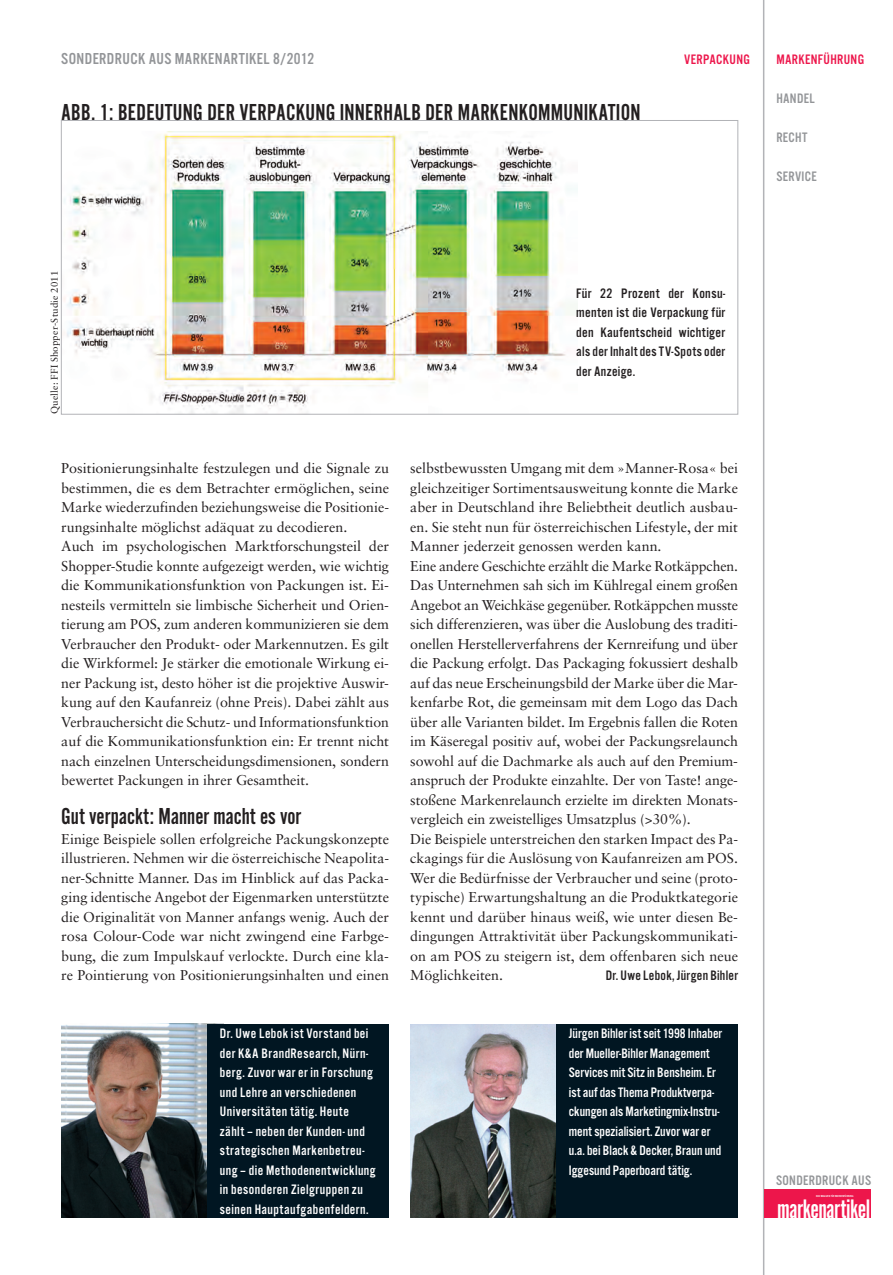
<style>
.page{position:relative;width:893px;height:1275px;background:#fff}
.page>*{position:absolute;margin:0;border:0;box-sizing:border-box;transform-origin:0 0}
.t1{font:27.75px "Alternate Got No 1 D";letter-spacing:-.02em;color:#fff}
.t2{font:24px "Alternate Got No 2 D";letter-spacing:.01em;color:#231f20}
.t3{font:16.5px "Alternate Got No 3 D";letter-spacing:.025em;color:#939598}
.t4{font:14.25px/19.5px "Sabon";letter-spacing:-.005em;color:#231f20}
.t5{font:14.25px/19.5px "Alternate Got No 3 D";letter-spacing:.03em;color:#fff}
.t6{font:14.25px/19.5px "Alternate Got No 3 D";color:#fff}
.t7{font:14.25px/19.5px "Alternate Got No 3 D";letter-spacing:.025em;color:#231f20;text-align:justify}
.t8{font:14.25px "Alternate Got No 3 D";letter-spacing:.025em;color:#939598}
.t9{font:14.25px "Alternate Got No 3 D";letter-spacing:.025em;color:#ed164b}
.t10{font:9.75px "Sabon";letter-spacing:.02em;color:#231f20}
.t11{font:3px "Alternate Got No 3 D";letter-spacing:.02em;color:#fff}
</style>
<div class="page">
<img style="left:63px;top:131px;width:514px;height:281px">
<img style="left:61px;top:1024px;width:146px;height:194px">
<img style="left:410px;top:1024px;width:146px;height:194px">
<div style="left:207px;top:1024px;width:182px;height:194px;background:#011622"></div>
<div style="left:556px;top:1024px;width:181px;height:194px;background:#011622"></div>
<hr style="left:762px;top:0;width:2px;height:1275px;background:#b2b3b7">
<div style="left:764px;top:1190px;width:106px;height:28px;background:#ed164b"></div>
<p class="t3" style="left:61px;top:50px;width:254px">Sonderdruck aus markenartikel 8/2012</p>
<p class="t9" style="left:684px;top:52px;width:66px">verpackung</p>
<h2 class="t2" style="left:61px;top:100px;width:578px">ABB. 1: BEDEUTUNG DER VERPACKUNG INNERHALB DER MARKENKOMMUNIKATION</h2>
<p class="t9" style="left:776px;top:52px;width:89px">MARKENFÜHRUNG</p>
<p class="t8" style="left:776px;top:91px;width:40px">HANDEL</p>
<p class="t8" style="left:776px;top:130px;width:14px">RECHT</p>
<p class="t8" style="left:776px;top:169px;width:32px">SERVICE</p>
<p class="t10" style="left:49px;top:414px;width:145px;rotate:-90deg">Quelle: FFI Shopper-Studie 2011</p>
<p class="t4" style="left:61px;top:458px;width:329px">Positionierungsinhalte festzulegen und die Signale zu bestimmen, die es dem Betrachter ermöglichen, seine Marke wiederzufinden beziehungsweise die Positionie&shy;rungsinhalte möglichst adäquat zu decodieren.<br>Auch im psychologischen Marktforschungsteil der Shopper-Studie konnte aufgezeigt werden, wie wichtig die Kommunikationsfunktion von Packungen ist. Ei&shy;nesteils vermitteln sie limbische Sicherheit und Orien&shy;tierung am POS, zum anderen kommunizieren sie dem Verbraucher den Produkt- oder Markennutzen. Es gilt die Wirkformel: Je stärker die emotionale Wirkung ei&shy;ner Packung ist, desto höher ist die projektive Auswir&shy;kung auf den Kaufanreiz (ohne Preis). Dabei zählt aus Verbrauchersicht die Schutz- und Informationsfunktion auf die Kommunikationsfunktion ein: Er trennt nicht nach einzelnen Unterscheidungsdimensionen, sondern bewertet Packungen in ihrer Gesamtheit.</p>
<h2 class="t2" style="left:61px;top:804px;width:241px">GUT VERPACKT: MANNER MACHT ES VOR</h2>
<p class="t4" style="left:61px;top:829px;width:329px;text-align:justify">Einige Beispiele sollen erfolgreiche Packungskonzepte illustrieren. Nehmen wir die österreichische Neapolita&shy;ner-Schnitte Manner. Das im Hinblick auf das Packa&shy;ging identische Angebot der Eigenmarken unterstützte die Originalität von Manner anfangs wenig. Auch der rosa Colour-Code war nicht zwingend eine Farbge&shy;bung, die zum Impulskauf verlockte. Durch eine kla&shy;re Pointierung von Positionierungsinhalten und einen</p>
<p class="t7" style="left:576px;top:283px;width:150px">Für 22 Prozent der Konsu&shy;menten ist die Verpackung für den Kaufentscheid wichtiger als der Inhalt des TV-Spots oder der Anzeige.</p>
<p class="t4" style="left:410px;top:458px;width:329px">selbstbewussten Umgang mit dem »Manner-Rosa« bei gleichzeitiger Sortimentsausweitung konnte die Marke aber in Deutschland ihre Beliebtheit deutlich ausbau&shy;en. Sie steht nun für österreichischen Lifestyle, der mit Manner jederzeit genossen werden kann.<br>Eine andere Geschichte erzählt die Marke Rotkäppchen.<br>Das Unternehmen sah sich im Kühlregal einem großen Angebot an Weichkäse gegenüber. Rotkäppchen musste sich differenzieren, was über die Auslobung des traditi&shy;onellen Herstellerverfahrens der Kernreifung und über die Packung erfolgt. Das Packaging fokussiert deshalb auf das neue Erscheinungsbild der Marke über die Mar&shy;kenfarbe Rot, die gemeinsam mit dem Logo das Dach über alle Varianten bildet. Im Ergebnis fallen die Roten im Käseregal positiv auf, wobei der Packungsrelaunch sowohl auf die Dachmarke als auch auf den Premium&shy;anspruch der Produkte einzahlte. Der von Taste! ange&shy;stoßene Markenrelaunch erzielte im direkten Monats&shy;vergleich ein zweistelliges Umsatzplus (&gt;30%).<br>Die Beispiele unterstreichen den starken Impact des Pa&shy;ckagings für die Auslösung von Kaufanreizen am POS.<br>Wer die Bedürfnisse der Verbraucher und seine (proto&shy;typische) Erwartungshaltung an die Produktkategorie kennt und darüber hinaus weiß, wie unter diesen Be&shy;dingungen Attraktivität über Packungskommunikati&shy;on am POS zu steigern ist, dem offenbaren sich neue Möglichkeiten.</p>
<p class="t7" style="left:605px;top:966px;width:134px">Dr. Uwe Lebok, Jürgen Bihler</p>
<p class="t5" style="left:220px;top:1024px;width:157px">Dr. Uwe Lebok ist Vorstand bei der K&amp;A BrandResearch, Nürn&shy;berg. Zuvor war er in Forschung und Lehre an verschiedenen<br>Universitäten tätig. Heute zählt – neben der Kunden- und strategischen Markenbetreu&shy;ung – die Methodenentwicklung in besonderen Zielgruppen zu seinen Hauptaufgabenfeldern.</p>
<p class="t6" style="left:568px;top:1024px;width:155px">Jürgen Bihler ist seit 1998 Inhaber der Mueller-Bihler Management<br>Services mit Sitz in Bensheim. Er ist auf das Thema Produktverpa&shy;ckungen als Marketingmix-Instru&shy;ment spezialisiert. Zuvor war er u.a. bei Black &amp; Decker, Braun und<br>Iggesund Paperboard tätig.</p>
<p class="t8" style="left:775px;top:1173px;width:97px">Sonderdruck aus</p>
<p class="t11" style="left:815px;top:1194px;width:39px">DAS MAGAZIN FÜR MARKENFÜHRUNG</p>
<h1 class="t1" style="left:776px;top:1195px;width:95px">markenartikel</h1>
</div>
